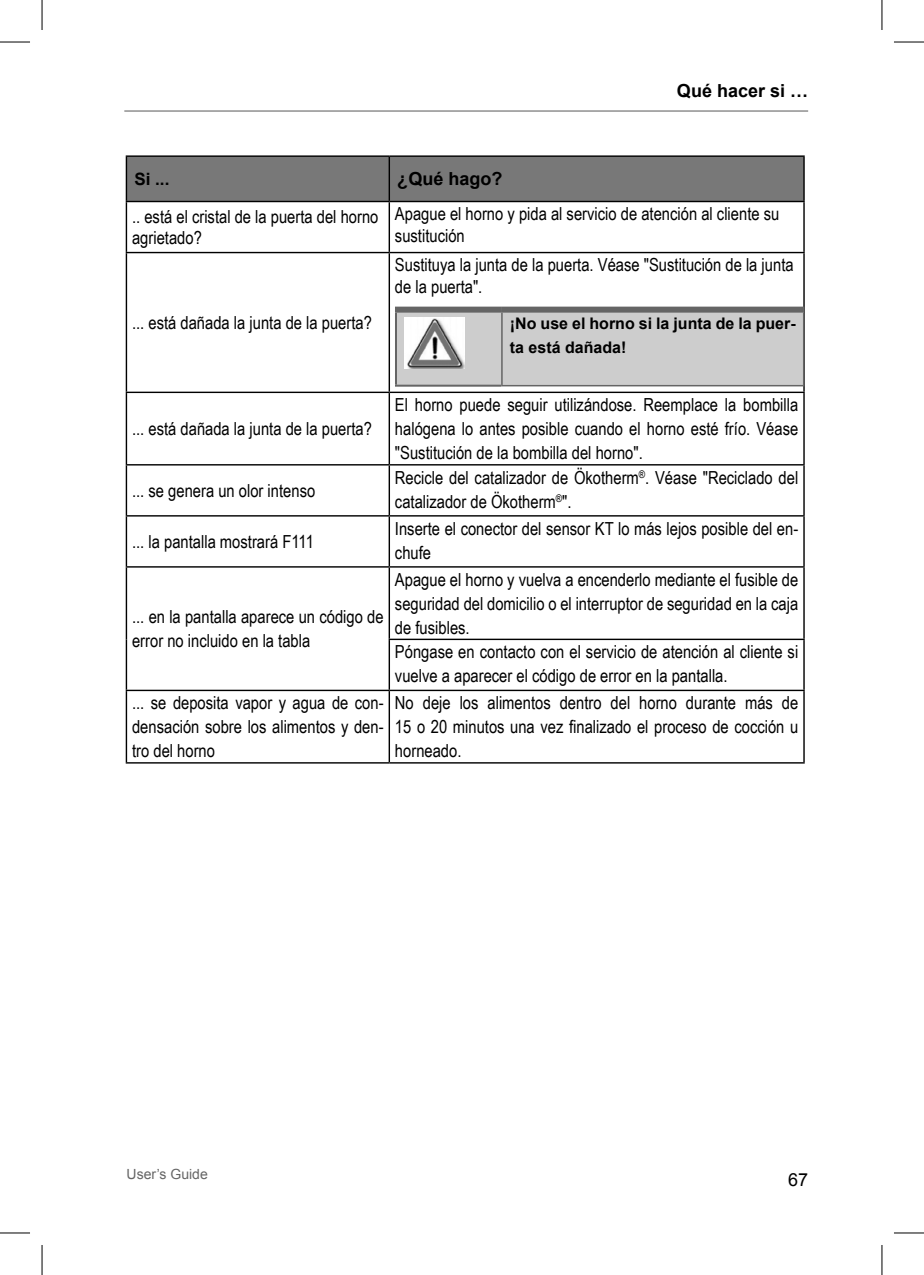
<style>
.page{position:relative;width:924px;height:1275px;background:#fff}
.page>*{position:absolute;margin:0;border:0;box-sizing:border-box;transform-origin:0 0}
.t1{font:18px/24px "Arial Narrow";color:#000}
.t2{font:700 18px "Arial";color:#000}
.t3{font:18px "Arial";color:#000}
.t4{font:700 17px "Arial";color:#000}
.t5{font:700 16px/24px "Arial";color:#000}
.t6{font:14px "Arial";color:#656565}
</style>
<div class="page">
<hr style="left:124px;top:110px;width:683px;height:2px;background:#000">
<div style="left:127px;top:157px;width:676px;height:44px;background:#787878"></div>
<svg style="left:127px;top:202px;width:676px;height:262px"></svg>
<svg style="left:127px;top:465px;width:676px;height:50px"></svg>
<svg style="left:127px;top:516px;width:676px;height:246px"></svg>
<hr style="left:126px;top:201px;width:263px;height:1px;background:#000">
<hr style="left:389px;top:201px;width:415px;height:1px;background:#000">
<hr style="left:126px;top:252px;width:263px;height:1px;background:#000">
<hr style="left:389px;top:252px;width:415px;height:1px;background:#000">
<hr style="left:126px;top:392px;width:263px;height:1px;background:#000">
<hr style="left:389px;top:392px;width:415px;height:1px;background:#000">
<hr style="left:126px;top:515px;width:263px;height:1px;background:#000">
<hr style="left:389px;top:515px;width:415px;height:1px;background:#000">
<hr style="left:126px;top:762px;width:263px;height:1px;background:#000">
<hr style="left:389px;top:762px;width:415px;height:1px;background:#000">
<hr style="left:126px;top:155px;width:263px;height:2px;background:#000">
<hr style="left:126px;top:157px;width:1px;height:44px;background:#000">
<hr style="left:389px;top:155px;width:415px;height:2px;background:#000">
<hr style="left:388px;top:157px;width:2px;height:44px;background:#000">
<hr style="left:803px;top:157px;width:1px;height:44px;background:#000">
<hr style="left:126px;top:202px;width:1px;height:50px;background:#000">
<hr style="left:388px;top:202px;width:2px;height:50px;background:#000">
<hr style="left:803px;top:202px;width:1px;height:50px;background:#000">
<hr style="left:126px;top:253px;width:1px;height:139px;background:#000">
<hr style="left:388px;top:253px;width:2px;height:139px;background:#000">
<hr style="left:803px;top:253px;width:1px;height:139px;background:#000">
<hr style="left:126px;top:393px;width:1px;height:71px;background:#000">
<hr style="left:388px;top:393px;width:2px;height:71px;background:#000">
<hr style="left:803px;top:393px;width:1px;height:71px;background:#000">
<hr style="left:126px;top:464px;width:263px;height:1px;background:#000">
<hr style="left:126px;top:465px;width:1px;height:50px;background:#000">
<hr style="left:389px;top:464px;width:415px;height:1px;background:#000">
<hr style="left:388px;top:465px;width:2px;height:50px;background:#000">
<hr style="left:803px;top:465px;width:1px;height:50px;background:#000">
<hr style="left:126px;top:516px;width:1px;height:50px;background:#000">
<hr style="left:388px;top:516px;width:2px;height:50px;background:#000">
<hr style="left:803px;top:516px;width:1px;height:50px;background:#000">
<hr style="left:126px;top:566px;width:263px;height:1px;background:#000">
<hr style="left:126px;top:567px;width:1px;height:72px;background:#000">
<hr style="left:389px;top:566px;width:415px;height:1px;background:#000">
<hr style="left:388px;top:567px;width:2px;height:71px;background:#000">
<hr style="left:803px;top:567px;width:1px;height:71px;background:#000">
<hr style="left:126px;top:639px;width:1px;height:50px;background:#000">
<hr style="left:388px;top:638px;width:416px;height:2px;background:#000">
<hr style="left:388px;top:640px;width:2px;height:49px;background:#000">
<hr style="left:803px;top:640px;width:1px;height:49px;background:#000">
<hr style="left:126px;top:689px;width:263px;height:2px;background:#000">
<hr style="left:126px;top:691px;width:1px;height:71px;background:#000">
<hr style="left:389px;top:689px;width:415px;height:2px;background:#000">
<hr style="left:388px;top:691px;width:2px;height:71px;background:#000">
<hr style="left:803px;top:691px;width:1px;height:71px;background:#000">
<div style="left:397px;top:313px;width:405px;height:72px;background:#cdcdcd"></div>
<div style="left:395px;top:307px;width:106px;height:6px;background:#656565"></div>
<div style="left:501px;top:307px;width:303px;height:6px;background:#656565"></div>
<hr style="left:395px;top:313px;width:2px;height:72px;background:#656565">
<hr style="left:395px;top:385px;width:106px;height:2px;background:#656565">
<hr style="left:501px;top:313px;width:1px;height:72px;background:#656565">
<hr style="left:802px;top:313px;width:2px;height:72px;background:#656565">
<hr style="left:501px;top:385px;width:303px;height:1px;background:#656565">
<img style="left:404px;top:318px;width:60px;height:50px">
<hr style="left:0;top:42px;width:30px;height:1px;background:#000">
<hr style="left:893px;top:42px;width:30px;height:1px;background:#000">
<hr style="left:0;top:1232px;width:30px;height:1px;background:#000">
<hr style="left:893px;top:1232px;width:30px;height:1px;background:#000">
<hr style="left:42px;top:0;width:1px;height:30px;background:#000">
<hr style="left:42px;top:1245px;width:1px;height:30px;background:#000">
<hr style="left:881px;top:0;width:1px;height:30px;background:#000">
<hr style="left:881px;top:1245px;width:1px;height:30px;background:#000">
<p class="t2" style="left:676px;top:79px;width:133px">Qué hacer si …</p>
<p class="t4" style="left:134px;top:168px;width:36px">Si ...</p>
<p class="t2" style="left:397px;top:167px;width:107px">¿Qué hago?</p>
<p class="t1" style="left:132px;top:205px;width:248px;line-height:21.6px">.. está el cristal de la puerta del horno agrietado?</p>
<p class="t1" style="left:395px;top:202px;width:385px;line-height:21.6px">Apague el horno y pida al servicio de atención al cliente su sustitución</p>
<p class="t1" style="left:132px;top:310px;width:241px">... está dañada la junta de la puerta?</p>
<p class="t1" style="left:395px;top:253px;width:400px;line-height:21.6px">Sustituya la junta de la puerta. Véase "Sustitución de la junta de la puerta".</p>
<p class="t5" style="left:509px;top:312px;width:287px">¡No use el horno si la junta de la puer&shy;ta está dañada!</p>
<p class="t1" style="left:132px;top:416px;width:241px">... está dañada la junta de la puerta?</p>
<p class="t1" style="left:132px;top:478px;width:184px">... se genera un olor intenso</p>
<p class="t1" style="left:132px;top:529px;width:183px">... la pantalla mostrará F111</p>
<p class="t1" style="left:132px;top:604px;width:253px">... en la pantalla aparece un código de error no incluido en la tabla</p>
<p class="t1" style="left:395px;top:392px;width:404px;text-align:justify">El horno puede seguir utilizándose. Reemplace la bombilla halógena lo antes posible cuando el horno esté frío. Véase "Sustitución de la bombilla del horno".</p>
<p class="t1" style="left:395px;top:464px;width:404px">Recicle del catalizador de Ökotherm<sup>®</sup>. Véase "Reciclado del catalizador de Ökotherm<sup>®</sup>".</p>
<p class="t1" style="left:395px;top:515px;width:404px">Inserte el conector del sensor KT lo más lejos posible del en&shy;chufe</p>
<p class="t1" style="left:395px;top:566px;width:404px">Apague el horno y vuelva a encenderlo mediante el fusible de seguridad del domicilio o el interruptor de seguridad en la caja de fusibles.<br>Póngase en contacto con el servicio de atención al cliente si vuelve a aparecer el código de error en la pantalla.</p>
<p class="t1" style="left:132px;top:690px;width:253px;text-align:justify">... se deposita vapor y agua de con&shy;densación sobre los alimentos y den&shy;tro del horno</p>
<p class="t1" style="left:395px;top:690px;width:404px;text-align:justify">No deje los alimentos dentro del horno durante más de 15 o 20 minutos una vez finalizado el proceso de cocción u horneado.</p>
<p class="t6" style="left:126px;top:1164px;width:83px">User’s Guide</p>
<p class="t3" style="left:787px;top:1167px;width:22px">67</p>
</div>
